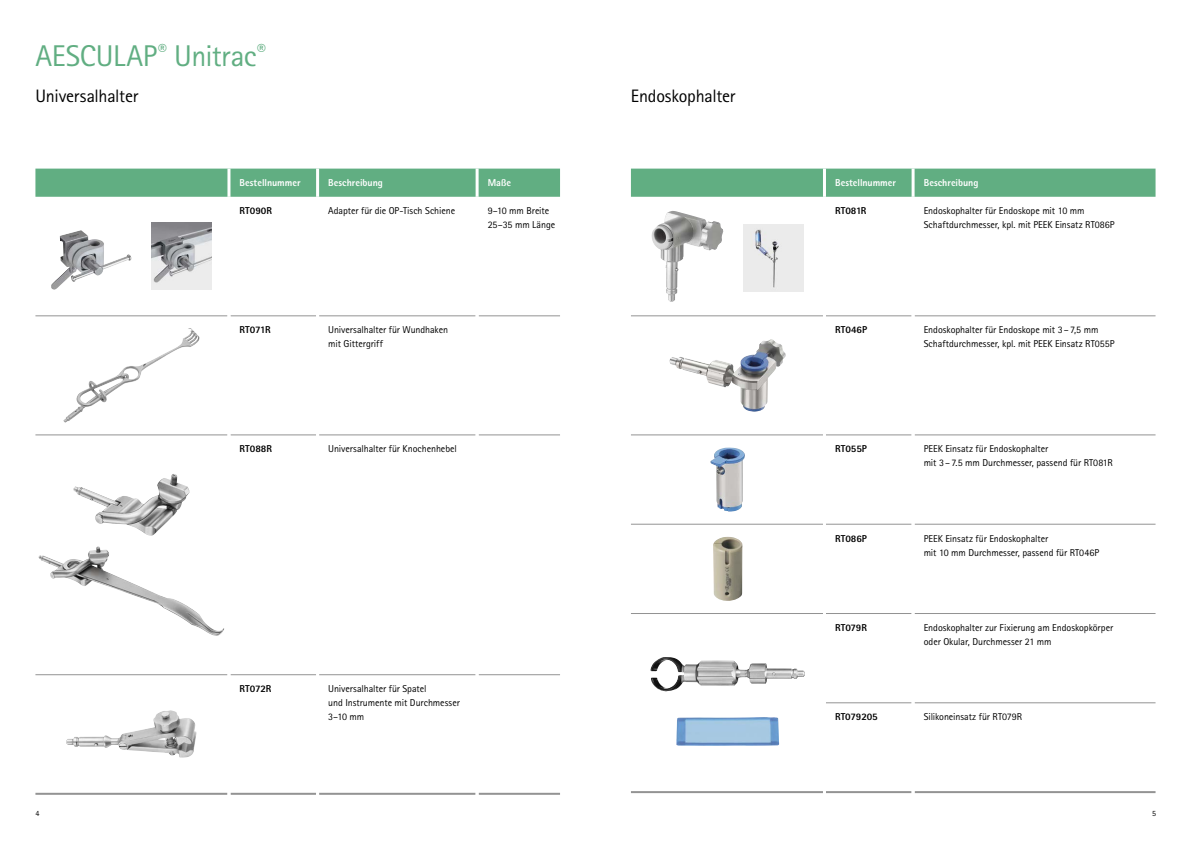
<style>
.page{position:relative;width:1191px;height:842px;background:#fff}
.page>*{position:absolute;margin:0;border:0;box-sizing:border-box;transform-origin:0 0}
.t1{font:30px "Rotis Sans Serif Pro";letter-spacing:-.01em;color:#61ae82}
.t2{font:18px "Rotis Sans Serif Pro";letter-spacing:-.01em;color:#000}
.t3{font:10px/14px "Rotis Sans Serif Pro";letter-spacing:-.005em;color:#000}
.t4{font:800 10px "Rotis Sans Serif Pro";letter-spacing:-.01em;color:#000}
.t5{font:800 10px "Rotis Sans Serif Pro";color:#fff}
.t6{font:8px "Rotis Sans Serif Pro";color:#000}
</style>
<div class="page">
<div style="left:631px;top:169px;width:524px;height:28px;background:#61ae82"></div>
<hr style="left:631px;top:316px;width:192px;height:1px;background:#939393">
<hr style="left:826px;top:316px;width:85px;height:1px;background:#939393">
<hr style="left:914px;top:316px;width:241px;height:1px;background:#939393">
<hr style="left:631px;top:435px;width:192px;height:1px;background:#939393">
<hr style="left:826px;top:435px;width:85px;height:1px;background:#939393">
<hr style="left:914px;top:435px;width:241px;height:1px;background:#939393">
<hr style="left:631px;top:524px;width:192px;height:1px;background:#939393">
<hr style="left:826px;top:524px;width:85px;height:1px;background:#939393">
<hr style="left:914px;top:524px;width:241px;height:1px;background:#939393">
<hr style="left:631px;top:613px;width:192px;height:1px;background:#939393">
<hr style="left:826px;top:613px;width:85px;height:1px;background:#939393">
<hr style="left:914px;top:613px;width:241px;height:1px;background:#939393">
<hr style="left:826px;top:702px;width:85px;height:1px;background:#939393">
<hr style="left:914px;top:702px;width:241px;height:1px;background:#939393">
<hr style="left:823px;top:169px;width:3px;height:28px;background:#fff">
<hr style="left:911px;top:169px;width:3px;height:28px;background:#fff">
<hr style="left:631px;top:791px;width:192px;height:2px;background:#939393">
<hr style="left:826px;top:791px;width:85px;height:2px;background:#939393">
<hr style="left:914px;top:791px;width:241px;height:2px;background:#939393">
<img style="left:651px;top:211px;width:72px;height:91px">
<img style="left:743px;top:225px;width:60px;height:67px">
<img style="left:669px;top:339px;width:117px;height:73px">
<img style="left:710px;top:447px;width:35px;height:65px">
<img style="left:713px;top:537px;width:29px;height:64px">
<img style="left:650px;top:657px;width:155px;height:35px">
<img style="left:676px;top:717px;width:103px;height:29px">
<div style="left:35px;top:169px;width:525px;height:28px;background:#61ae82"></div>
<hr style="left:35px;top:316px;width:192px;height:1px;background:#939393">
<hr style="left:230px;top:316px;width:86px;height:1px;background:#939393">
<hr style="left:319px;top:316px;width:156px;height:1px;background:#939393">
<hr style="left:478px;top:316px;width:82px;height:1px;background:#939393">
<hr style="left:35px;top:435px;width:192px;height:1px;background:#939393">
<hr style="left:230px;top:435px;width:86px;height:1px;background:#939393">
<hr style="left:319px;top:435px;width:156px;height:1px;background:#939393">
<hr style="left:478px;top:435px;width:82px;height:1px;background:#939393">
<hr style="left:35px;top:674px;width:192px;height:1px;background:#939393">
<hr style="left:230px;top:674px;width:86px;height:1px;background:#939393">
<hr style="left:319px;top:674px;width:156px;height:1px;background:#939393">
<hr style="left:478px;top:674px;width:82px;height:1px;background:#939393">
<hr style="left:227px;top:169px;width:3px;height:28px;background:#fff">
<hr style="left:316px;top:169px;width:3px;height:28px;background:#fff">
<hr style="left:475px;top:169px;width:3px;height:28px;background:#fff">
<hr style="left:35px;top:793px;width:192px;height:2px;background:#939393">
<hr style="left:230px;top:793px;width:86px;height:2px;background:#939393">
<hr style="left:319px;top:793px;width:156px;height:2px;background:#939393">
<hr style="left:478px;top:793px;width:82px;height:2px;background:#939393">
<img style="left:51px;top:230px;width:80px;height:60px">
<img style="left:152px;top:223px;width:60px;height:67px">
<img style="left:63px;top:328px;width:137px;height:95px">
<img style="left:73px;top:474px;width:116px;height:62px">
<img style="left:39px;top:546px;width:185px;height:90px">
<img style="left:66px;top:710px;width:131px;height:47px">
<h1 class="t1" style="left:35px;top:38px;width:232px">AESCULAP<sup>®</sup> Unitrac<sup>®</sup></h1>
<h2 class="t2" style="left:35px;top:86px;width:104px">Universalhalter</h2>
<h2 class="t2" style="left:631px;top:86px;width:106px">Endoskophalter</h2>
<p class="t5" style="left:240px;top:176px;width:62px">Bestellnummer</p>
<p class="t5" style="left:328px;top:176px;width:56px">Beschreibung</p>
<p class="t5" style="left:488px;top:176px;width:25px">Maße</p>
<p class="t4" style="left:240px;top:205px;width:34px">RT090R</p>
<p class="t3" style="left:328px;top:204px;width:128px">Adapter für die OP-Tisch Schiene</p>
<p class="t3" style="left:488px;top:204px;width:69px">9–10 mm Breite<br>25–35 mm Länge</p>
<p class="t4" style="left:240px;top:324px;width:33px">RT071R</p>
<p class="t3" style="left:328px;top:323px;width:121px">Universalhalter für Wundhaken mit Gittergriff</p>
<p class="t4" style="left:240px;top:443px;width:34px">RT088R</p>
<p class="t3" style="left:328px;top:442px;width:130px">Universalhalter für Knochenhebel</p>
<p class="t4" style="left:240px;top:682px;width:33px">RT072R</p>
<p class="t3" style="left:328px;top:682px;width:133px">Universalhalter für Spatel<br>und Instrumente mit Durchmesser<br>3–10 mm</p>
<p class="t5" style="left:835px;top:176px;width:62px">Bestellnummer</p>
<p class="t5" style="left:923px;top:176px;width:56px">Beschreibung</p>
<p class="t4" style="left:835px;top:205px;width:33px">RT081R</p>
<p class="t3" style="left:923px;top:204px;width:192px">Endoskophalter für Endoskope mit 10 mm<br>Schaftdurchmesser, kpl. mit PEEK Einsatz RT086P</p>
<p class="t4" style="left:835px;top:324px;width:34px">RT046P</p>
<p class="t3" style="left:923px;top:323px;width:192px">Endoskophalter für Endoskope mit 3–7,5 mm<br>Schaftdurchmesser, kpl. mit PEEK Einsatz RT055P</p>
<p class="t4" style="left:835px;top:443px;width:33px">RT055P</p>
<p class="t3" style="left:923px;top:442px;width:191px">PEEK Einsatz für Endoskophalter<br>mit 3–7.5 mm Durchmesser, passend für RT081R</p>
<p class="t4" style="left:835px;top:532px;width:33px">RT086P</p>
<p class="t3" style="left:923px;top:531px;width:177px">PEEK Einsatz für Endoskophalter<br>mit 10 mm Durchmesser, passend für RT046P</p>
<p class="t4" style="left:835px;top:621px;width:33px">RT079R</p>
<p class="t3" style="left:923px;top:621px;width:191px">Endoskophalter zur Fixierung am Endoskopkörper oder Okular, Durchmesser 21 mm</p>
<p class="t4" style="left:835px;top:711px;width:44px">RT079205</p>
<p class="t3" style="left:923px;top:710px;width:100px">Silikoneinsatz für RT079R</p>
<p class="t6" style="left:35px;top:809px;width:5px">4</p>
<p class="t6" style="left:1152px;top:809px;width:5px">5</p>
</div>
